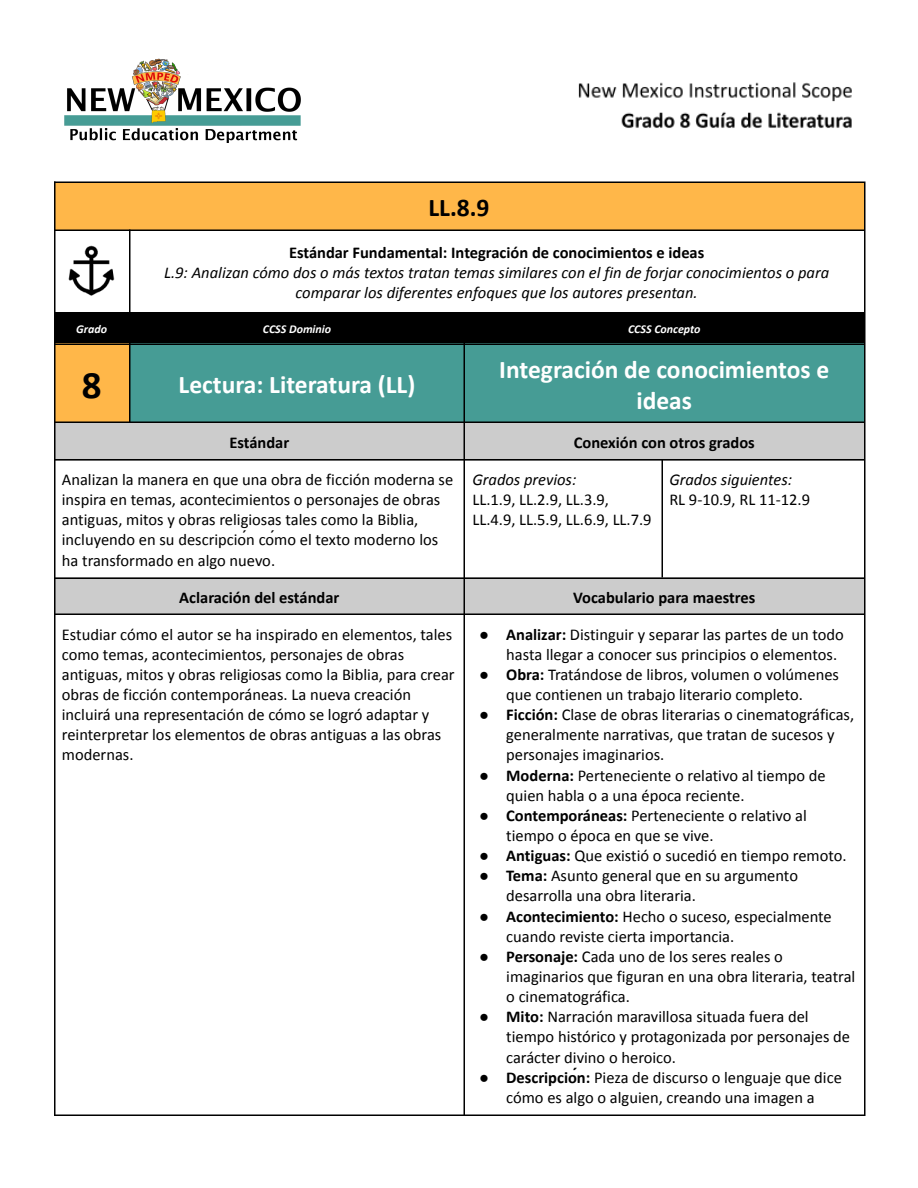
<style>
.page{position:relative;width:918px;height:1188px;background:#fff}
.page>*{position:absolute;margin:0;border:0;box-sizing:border-box;transform-origin:0 0}
.t1{font:700 39px "Calibri";color:#000}
.t2{font:700 25.5px/31.2px "Calibri";color:#fff;text-align:center}
.t3{font:700 25.5px "Calibri";color:#000}
.t4{font:16.5px/20.1px "Calibri";color:#000}
.t5{font:italic 16.5px/20.1px "Calibri";color:#000;text-align:center}
.t6{font:700 16.5px "Calibri";color:#000}
.t7{font:italic 700 12px "Calibri";color:#fff}
.s1{font-family:"Arial"}
.s2{font-weight:700}
.s3{font-family:"Arial";font-weight:700}
</style>
<div class="page">
<div style="left:54px;top:183px;width:810px;height:48px;background:#ffb749"></div>
<div style="left:54px;top:312px;width:75px;height:31px;background:#000"></div>
<div style="left:129px;top:312px;width:336px;height:31px;background:#000"></div>
<div style="left:465px;top:312px;width:399px;height:31px;background:#000"></div>
<div style="left:54px;top:343px;width:75px;height:80px;background:#ffb749"></div>
<div style="left:129px;top:343px;width:336px;height:80px;background:#469c95"></div>
<div style="left:465px;top:343px;width:399px;height:80px;background:#469c95"></div>
<div style="left:54px;top:423px;width:411px;height:37px;background:#ccc"></div>
<div style="left:465px;top:423px;width:399px;height:37px;background:#ccc"></div>
<div style="left:54px;top:577px;width:411px;height:38px;background:#ccc"></div>
<div style="left:465px;top:577px;width:399px;height:38px;background:#ccc"></div>
<hr style="left:54px;top:181px;width:2px;height:935px;background:#000">
<hr style="left:129px;top:229px;width:2px;height:194px;background:#000">
<hr style="left:463px;top:312px;width:2px;height:804px;background:#000">
<hr style="left:662px;top:459px;width:1px;height:118px;background:#000">
<hr style="left:864px;top:181px;width:2px;height:935px;background:#000">
<hr style="left:54px;top:181px;width:810px;height:2px;background:#000">
<hr style="left:54px;top:229px;width:810px;height:2px;background:#000">
<hr style="left:54px;top:343px;width:810px;height:2px;background:#000">
<hr style="left:54px;top:421px;width:810px;height:2px;background:#000">
<hr style="left:54px;top:459px;width:810px;height:1px;background:#000">
<hr style="left:54px;top:577px;width:810px;height:2px;background:#000">
<hr style="left:54px;top:613px;width:810px;height:2px;background:#000">
<hr style="left:54px;top:1114px;width:810px;height:2px;background:#000">
<img style="left:64px;top:58px;width:237px;height:85px">
<img style="left:68px;top:245px;width:47px;height:51px">
<img style="left:578px;top:82px;width:274px;height:46px">
<h2 class="t3" style="left:428px;top:197px;width:62px">LL.8.9</h2>
<p class="t6" style="left:289px;top:245px;width:417px">Estándar Fundamental: Integración de conocimientos e ideas</p>
<p class="t5" style="left:164px;top:264px;width:666px">L.9: Analizan cómo dos o más textos tratan temas similares con el fin de forjar conocimientos o para comparar los diferentes enfoques que los autores presentan.</p>
<p class="t7" style="left:76px;top:324px;width:32px">Grado</p>
<p class="t7" style="left:263px;top:324px;width:70px">CCSS Dominio</p>
<p class="t7" style="left:628px;top:324px;width:74px">CCSS Concepto</p>
<h1 class="t1" style="left:82px;top:369px;width:21px">8</h1>
<h2 class="t2" style="left:179px;top:371px;width:238px">Lectura: Literatura (LL)</h2>
<h2 class="t2" style="left:499px;top:356px;width:331px">Integración de conocimientos e ideas</h2>
<p class="t6" style="left:229px;top:436px;width:61px">Estándar</p>
<p class="t6" style="left:574px;top:436px;width:182px">Conexión con otros grados</p>
<p class="t4" style="left:62px;top:471px;width:393px">Analizan la manera en que una obra de ficción moderna se inspira en temas, acontecimientos o personajes de obras antiguas, mitos y obras religiosas tales como la Biblia, incluyendo en su descripcio<span class="s1">́</span>n co<span class="s1">́</span>mo el texto moderno los ha transformado en algo nuevo.</p>
<p class="t5" style="left:472px;top:471px;width:105px">Grados previos:</p>
<p class="t5" style="left:669px;top:471px;width:124px">Grados siguientes:</p>
<p class="t4" style="left:669px;top:491px;width:142px">RL 9-10.9, RL 11-12.9</p>
<p class="t4" style="left:472px;top:491px;width:181px">LL.1.9, LL.2.9, LL.3.9,<br>LL.4.9, LL.5.9, LL.6.9, LL.7.9</p>
<p class="t6" style="left:179px;top:590px;width:162px">Aclaración del estándar</p>
<p class="t6" style="left:573px;top:590px;width:184px">Vocabulario para maestres</p>
<p class="t4" style="left:62px;top:625px;width:394px">Estudiar cómo el autor se ha inspirado en elementos, tales como temas, acontecimientos, personajes de obras antiguas, mitos y obras religiosas como la Biblia, para crear obras de ficción contemporáneas. La nueva creación incluirá una representación de cómo se logró adaptar y reinterpretar los elementos de obras antiguas a las obras modernas.</p>
<p class="t4" style="left:506px;top:625px;width:339px;text-indent:-27px"><span class="s1">●</span> <span class="s2">Analizar:</span> Distinguir y separar las partes de un todo hasta llegar a conocer sus principios o elementos.</p>
<p class="t4" style="left:479px;top:666px;width:361px;text-align:center"><span class="s1">●</span> <span class="s2">Obra:</span> Tratándose de libros, volumen o volúmenes que contienen un trabajo literario completo.</p>
<p class="t4" style="left:506px;top:706px;width:349px;text-indent:-27px"><span class="s1">●</span> <span class="s2">Ficción:</span> Clase de obras literarias o cinematográficas, generalmente narrativas, que tratan de sucesos y personajes imaginarios.</p>
<p class="t4" style="left:506px;top:766px;width:321px;text-indent:-27px"><span class="s1">●</span> <span class="s2">Moderna:</span> Perteneciente o relativo al tiempo de quien habla o a una época reciente.</p>
<p class="t4" style="left:506px;top:807px;width:302px;text-indent:-27px"><span class="s1">●</span> <span class="s2">Contemporáneas:</span> Perteneciente o relativo al tiempo o época en que se vive.</p>
<p class="t4" style="left:479px;top:847px;width:369px"><span class="s1">●</span> <span class="s2">Antiguas:</span> Que existió o sucedió en tiempo remoto.</p>
<p class="t4" style="left:506px;top:867px;width:293px;text-indent:-27px"><span class="s1">●</span> <span class="s2">Tema:</span> Asunto general que en su argumento desarrolla una obra literaria.</p>
<p class="t4" style="left:506px;top:907px;width:327px;text-indent:-27px"><span class="s1">●</span> <span class="s2">Acontecimiento:</span> Hecho o suceso, especialmente cuando reviste cierta importancia.</p>
<p class="t4" style="left:506px;top:948px;width:351px;text-indent:-27px"><span class="s1">●</span> <span class="s2">Personaje:</span> Cada uno de los seres reales o imaginarios que figuran en una obra literaria, teatral o cinematográfica.</p>
<p class="t4" style="left:506px;top:1008px;width:345px;text-indent:-27px"><span class="s1">●</span> <span class="s2">Mito:</span> Narración maravillosa situada fuera del tiempo histórico y protagonizada por personajes de carácter divino o heroico.</p>
<p class="t4" style="left:479px;top:1068px;width:364px;text-align:center"><span class="s1">●</span> <span class="s2">Descripcio</span><span class="s3">́</span><span class="s2">n:</span> Pieza de discurso o lenguaje que dice cómo es algo o alguien, creando una imagen a</p>
</div>
